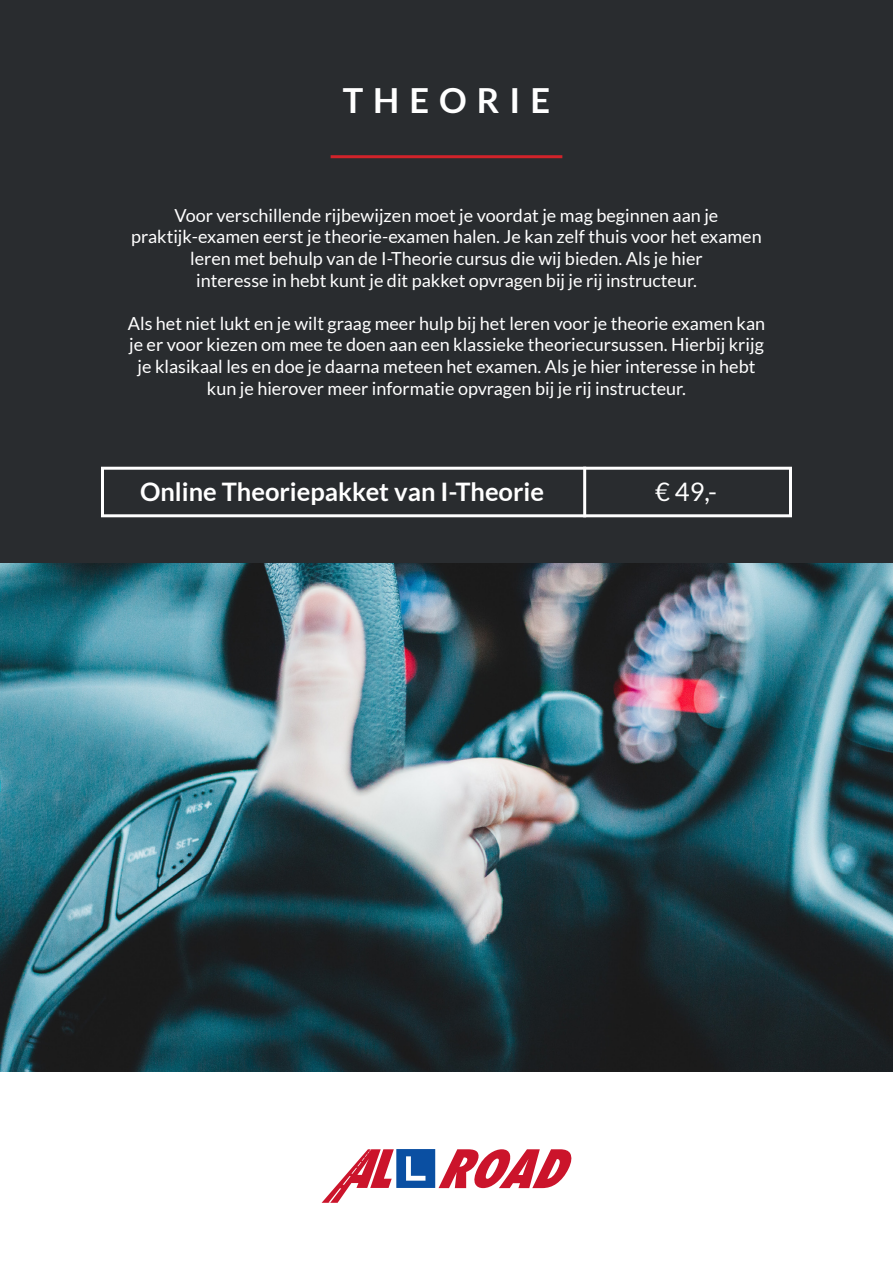
<style>
.page{position:relative;width:893px;height:1263px;background:#fff}
.page>*{position:absolute;margin:0;border:0;box-sizing:border-box;transform-origin:0 0}
.t1{font:700 34.5px "Lato";letter-spacing:.29em;color:#fff}
.t2{font:700 25.5px "Lato";color:#fff}
.t3{font:25.5px "Lato";color:#fff}
.t4{font:18px/21.6px "Lato";color:#fff;text-align:center}
</style>
<div class="page">
<div style="left:0;top:0;width:893px;height:563px;background:#292c2f"></div>
<hr style="left:331px;top:155px;width:231px;height:3px;background:#d1232a">
<div style="left:101px;top:467px;width:691px;height:50px;border:3px solid #fff"></div>
<hr style="left:583px;top:467px;width:3px;height:50px;background:#fff">
<svg style="left:322px;top:1149px;width:249px;height:54px"></svg>
<img style="left:0;top:563px;width:893px;height:508px">
<p class="t1" style="left:343px;top:81px;width:209px">THEORIE</p>
<p class="t4" style="left:175px;top:204px;width:545px">Voor verschillende rijbewijzen moet je voordat je mag beginnen aan je</p>
<p class="t4" style="left:131px;top:226px;width:632px">praktijk-examen eerst je theorie-examen halen. Je kan zelf thuis voor het examen leren met behulp van de I-Theorie cursus die wij bieden. Als je hier</p>
<p class="t4" style="left:196px;top:269px;width:502px">interesse in hebt kunt je dit pakket opvragen bij je rij instructeur.</p>
<p class="t4" style="left:128px;top:312px;width:639px">Als het niet lukt en je wilt graag meer hulp bij het leren voor je theorie examen kan je er voor kiezen om mee te doen aan een klassieke theoriecursussen. Hierbij krijg je klasikaal les en doe je daarna meteen het examen. Als je hier interesse in hebt kun je hierover meer informatie opvragen bij je rij instructeur.</p>
<p class="t2" style="left:140px;top:477px;width:406px">Online Theoriepakket van I-Theorie</p>
<p class="t3" style="left:655px;top:478px;width:63px">€ 49,-</p>
</div>
